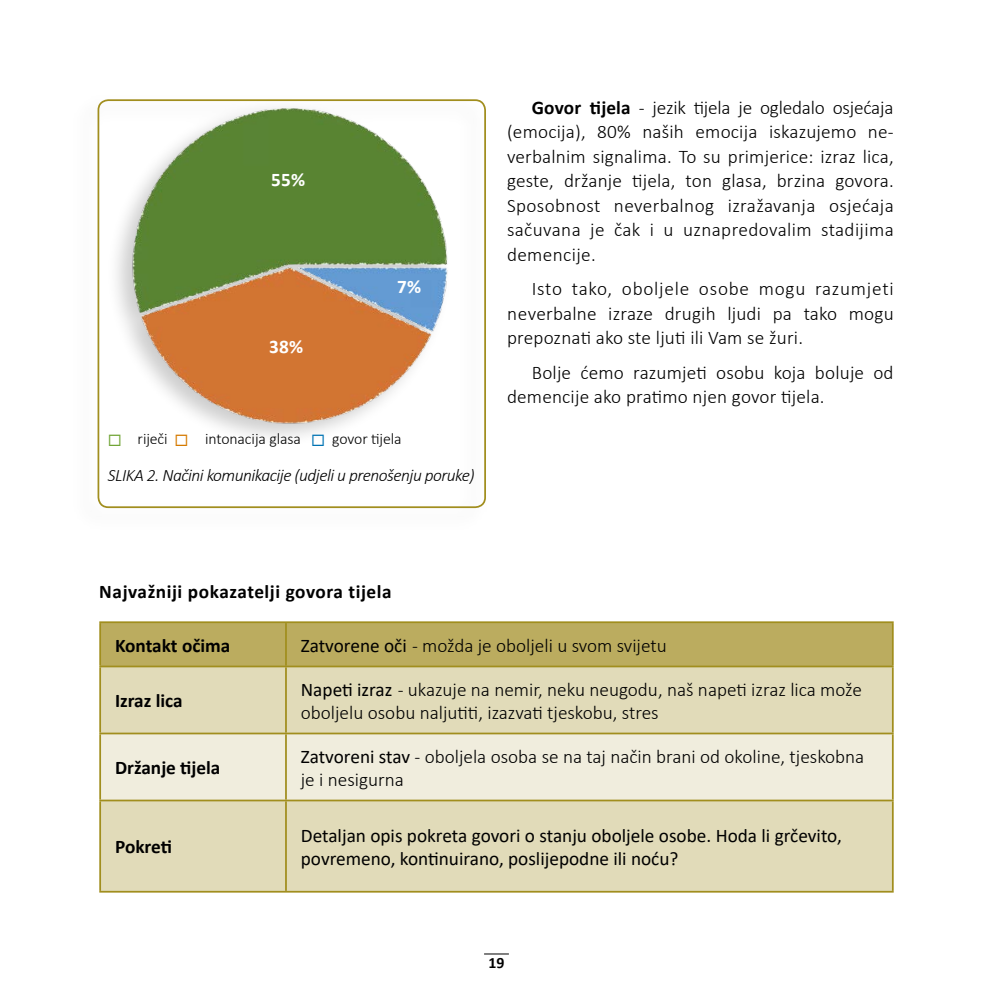
<style>
.page{position:relative;width:993px;height:993px;background:#fff}
.page>*{position:absolute;margin:0;border:0;box-sizing:border-box;transform-origin:0 0}
.t1{font:300 19.25px/24.5px "Calibri";color:#000}
.t2{font:19.25px/22.8px "Calibri";color:#000}
.t3{font:700 19.25px "Calibri";color:#000}
.t4{font:700 19.25px "Calibri";letter-spacing:.03em;color:#000}
.t5{font:700 19.25px "Calibri";color:#fff}
.t6{font:italic 300 17.5px "Calibri";letter-spacing:-.03em;color:#000}
.t7{font:300 15.75px "Calibri";letter-spacing:-.005em;color:#000}
.t8{font:700 15.75px "Calibri";color:#000}
.s1{color:#72a537}
.s2{color:#d57a00}
.s3{color:#0073b3}
.s4{font-weight:700}
.s5{font-weight:400}
</style>
<div class="page">
<svg style="left:484px;top:953px;width:24px;height:1px"></svg>
<img style="left:120px;top:107px;width:328px;height:330px">
<div style="left:97px;top:99px;width:389px;height:409px;border:2px solid #a18e1e;border-radius:10px"></div>
<div style="left:101px;top:623px;width:790px;height:42px;background:#bbac5f"></div>
<div style="left:101px;top:667px;width:790px;height:223px;background:#e1dbb9"></div>
<div style="left:101px;top:734px;width:790px;height:65px;background:#f0eddd"></div>
<hr style="left:99px;top:621px;width:187px;height:2px;background:#a18e1e">
<hr style="left:99px;top:623px;width:2px;height:42px;background:#a18e1e">
<hr style="left:286px;top:621px;width:607px;height:2px;background:#a18e1e">
<hr style="left:285px;top:623px;width:2px;height:42px;background:#a18e1e">
<hr style="left:891px;top:623px;width:2px;height:42px;background:#a18e1e">
<hr style="left:99px;top:665px;width:187px;height:2px;background:#a18e1e">
<hr style="left:99px;top:667px;width:2px;height:65px;background:#a18e1e">
<hr style="left:286px;top:665px;width:607px;height:2px;background:#a18e1e">
<hr style="left:285px;top:667px;width:2px;height:65px;background:#a18e1e">
<hr style="left:891px;top:667px;width:2px;height:65px;background:#a18e1e">
<hr style="left:99px;top:732px;width:187px;height:2px;background:#a18e1e">
<hr style="left:99px;top:734px;width:2px;height:65px;background:#a18e1e">
<hr style="left:286px;top:732px;width:607px;height:2px;background:#a18e1e">
<hr style="left:285px;top:734px;width:2px;height:65px;background:#a18e1e">
<hr style="left:891px;top:734px;width:2px;height:65px;background:#a18e1e">
<hr style="left:99px;top:799px;width:187px;height:2px;background:#a18e1e">
<hr style="left:99px;top:801px;width:2px;height:89px;background:#a18e1e">
<hr style="left:286px;top:799px;width:607px;height:2px;background:#a18e1e">
<hr style="left:285px;top:801px;width:2px;height:89px;background:#a18e1e">
<hr style="left:891px;top:801px;width:2px;height:89px;background:#a18e1e">
<hr style="left:99px;top:890px;width:187px;height:2px;background:#a18e1e">
<hr style="left:286px;top:890px;width:607px;height:2px;background:#a18e1e">
<p class="t5" style="left:271px;top:166px;width:35px">55%</p>
<p class="t5" style="left:269px;top:332px;width:35px">38%</p>
<p class="t5" style="left:397px;top:273px;width:25px">7%</p>
<p class="t7" style="left:108px;top:429px;width:295px"><span class="s1">◻</span> riječi <span class="s2">◻</span> intonacija glasa <span class="s3">◻</span> govor tijela</p>
<p class="t6" style="left:108px;top:464px;width:368px">SLIKA 2. Načini komunikacije (udjeli u prenošenju poruke)</p>
<p class="t1" style="left:507px;top:95px;width:388px;text-align:justify;text-indent:25px"><span class="s4">Govor tijela</span> - jezik tijela je ogledalo osjećaja (emocija), 80% naših emocija iskazujemo ne&shy;verbalnim signalima. To su primjerice: izraz lica, geste, držanje tijela, ton glasa, brzina govora.<br>Sposobnost neverbalnog izražavanja osjećaja sačuvana je čak i u uznapredovalim stadijima demencije.</p>
<p class="t1" style="left:507px;top:276px;width:388px;text-align:justify;text-indent:25px">Isto tako, oboljele osobe mogu razumjeti neverbalne izraze drugih ljudi pa tako mogu prepoznati ako ste ljuti ili Vam se žuri.</p>
<p class="t1" style="left:507px;top:360px;width:388px;text-indent:25px">Bolje ćemo razumjeti osobu koja boluje od demencije ako pratimo njen govor tijela.</p>
<p class="t4" style="left:99px;top:578px;width:294px">Najvažniji pokazatelji govora tijela</p>
<p class="t3" style="left:115px;top:631px;width:117px">Kontakt očima</p>
<p class="t1" style="left:301px;top:632px;width:367px"><span class="s5">Zatvorene oči</span> - možda je oboljeli u svom svijetu</p>
<p class="t3" style="left:115px;top:687px;width:69px">Izraz lica</p>
<p class="t1" style="left:301px;top:677px;width:562px;line-height:22.8px"><span class="s5">Napeti izraz</span> - ukazuje na nemir, neku neugodu, naš napeti izraz lica može oboljelu osobu naljutiti, izazvati tjeskobu, stres</p>
<p class="t3" style="left:115px;top:754px;width:107px">Držanje tijela</p>
<p class="t1" style="left:301px;top:744px;width:564px;line-height:22.8px"><span class="s5">Zatvoreni stav</span> - oboljela osoba se na taj način brani od okoline, tjeskobna je i nesigurna</p>
<p class="t3" style="left:115px;top:833px;width:58px">Pokreti</p>
<p class="t2" style="left:301px;top:823px;width:542px">Detaljan opis pokreta govori o stanju oboljele osobe. Hoda li grčevito, povremeno, kontinuirano, poslijepodne ili noću?</p>
<p class="t8" style="left:488px;top:951px;width:18px">19</p>
</div>
